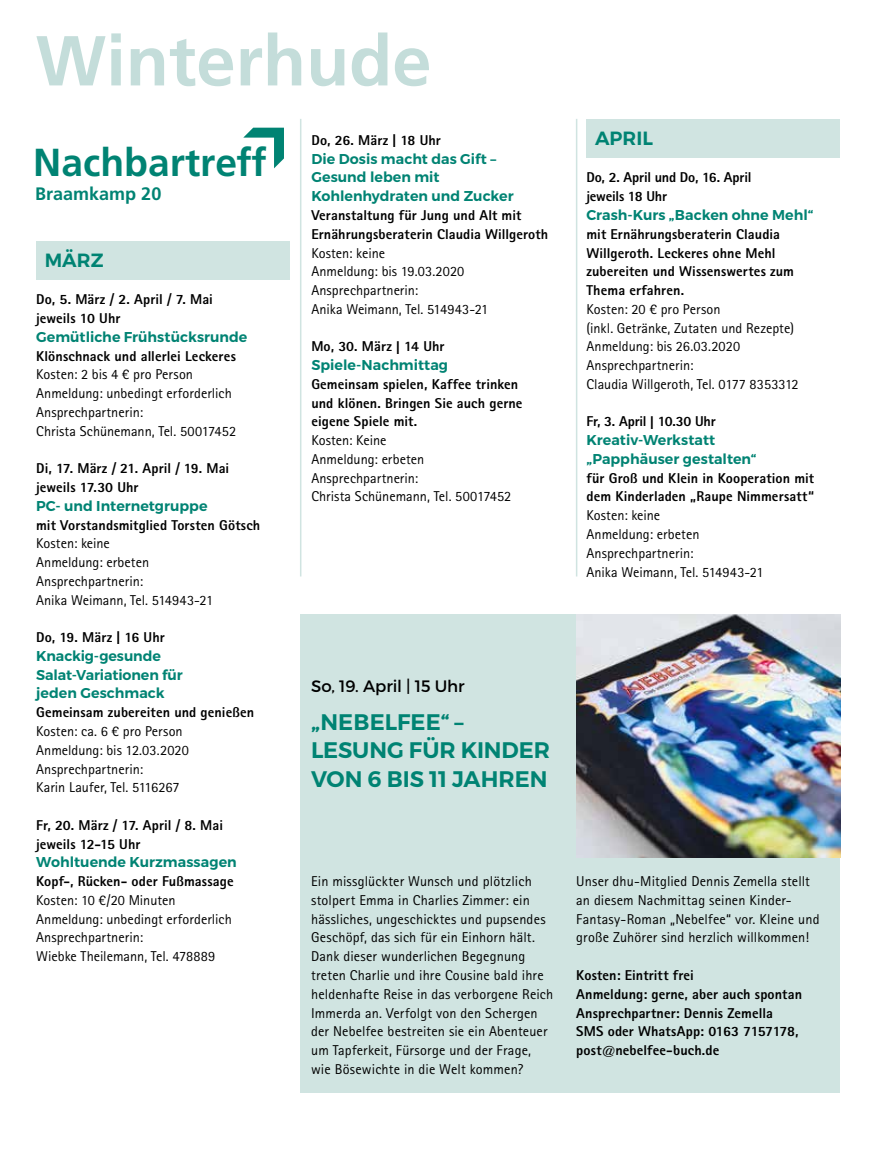
<style>
.page{position:relative;width:872px;height:1149px;background:#fff}
.page>*{position:absolute;margin:0;border:0;box-sizing:border-box;transform-origin:0 0}
.t1{font:700 70.5px "Frutiger";color:#c4ddda}
.t2{font:700 39px "Frutiger";color:#008373}
.t3{font:600 22.5px/28.5px "Montserrat";letter-spacing:-.005em;color:#008373}
.t4{font:600 19.2px "Montserrat";color:#008373}
.t5{font:700 18px "Frutiger";color:#008373}
.t6{font:16.5px "Montserrat";letter-spacing:-.01em;color:#000}
.t7{font:14.25px/18.8px "Agfa Rotis Sans Serif";letter-spacing:.005em;color:#000}
.t8{font:800 14.25px/18.8px "Agfa Rotis Sans Serif";letter-spacing:.005em;color:#000}
.t9{font:600 14.25px/18.8px "Montserrat";color:#008373}
.t10{font:800 14.25px/18.8px "Agfa Rotis Sans Serif";letter-spacing:-.015em;color:#000}
.s1{font-size:18.6px}
</style>
<div class="page">
<div style="left:586px;top:119px;width:254px;height:38px;background:#d0e4e1"></div>
<div style="left:36px;top:241px;width:254px;height:38px;background:#d0e4e1"></div>
<svg style="left:243px;top:128px;width:41px;height:40px"></svg>
<hr style="left:300px;top:119px;width:1px;height:457px;background:#d0e4e1">
<hr style="left:576px;top:119px;width:1px;height:457px;background:#d0e4e1">
<div style="left:301px;top:614px;width:539px;height:478px;background:#d0e4e1"></div>
<img style="left:576px;top:614px;width:264px;height:243px">
<h1 class="t1" style="left:36px;top:19px;width:397px">Winterhude</h1>
<h2 class="t2" style="left:33px;top:139px;width:235px">Nachbartreff</h2>
<p class="t5" style="left:35px;top:183px;width:128px">Braamkamp 20</p>
<h3 class="t4" style="left:45px;top:248px;width:60px">MÄRZ</h3>
<p class="t8" style="left:36px;top:290px;width:178px">Do, 5. März / 2. April / 7. Mai jeweils 10 Uhr</p>
<p class="t9" style="left:36px;top:327px;width:213px">Gemütliche Frühstücksrunde</p>
<p class="t8" style="left:36px;top:346px;width:201px">Klönschnack und allerlei Leckeres</p>
<p class="t7" style="left:36px;top:365px;width:201px">Kosten: 2 bis 4 ¤ pro Person<br>Anmeldung: unbedingt erforderlich<br>Ansprechpartnerin:<br>Christa Schünemann, Tel. 50017452</p>
<p class="t8" style="left:36px;top:459px;width:195px">Di, 17. März / 21. April / 19. Mai jeweils 17.30 Uhr</p>
<p class="t9" style="left:36px;top:496px;width:173px">PC- und Internetgruppe</p>
<p class="t8" style="left:36px;top:515px;width:226px">mit Vorstandsmitglied Torsten Götsch</p>
<p class="t7" style="left:36px;top:534px;width:179px">Kosten: keine<br>Anmeldung: erbeten<br>Ansprechpartnerin:<br>Anika Weimann, Tel. 514943-21</p>
<p class="t8" style="left:36px;top:627px;width:130px">Do, 19. März <span class="s1">I</span> 16 Uhr</p>
<p class="t9" style="left:36px;top:646px;width:148px">Knackig-gesunde<br>Salat-Variationen für jeden Geschmack</p>
<p class="t8" style="left:36px;top:702px;width:220px">Gemeinsam zubereiten und genießen</p>
<p class="t7" style="left:36px;top:721px;width:154px">Kosten: ca. 6 ¤ pro Person<br>Anmeldung: bis 12.03.2020<br>Ansprechpartnerin:<br>Karin Laufer, Tel. 5116267</p>
<p class="t8" style="left:36px;top:815px;width:188px">Fr, 20. März / 17. April / 8. Mai jeweils 12-15 Uhr</p>
<p class="t9" style="left:36px;top:852px;width:202px">Wohltuende Kurzmassagen</p>
<p class="t8" style="left:36px;top:871px;width:199px">Kopf-, Rücken- oder Fußmassage</p>
<p class="t7" style="left:36px;top:890px;width:197px">Kosten: 10 ¤/20 Minuten<br>Anmeldung: unbedingt erforderlich<br>Ansprechpartnerin:<br>Wiebke Theilemann, Tel. 478889</p>
<p class="t8" style="left:311px;top:130px;width:131px">Do, 26. März <span class="s1">I</span> 18 Uhr</p>
<p class="t9" style="left:311px;top:149px;width:204px">Die Dosis macht das Gift –<br>Gesund leben mit<br>Kohlenhydraten und Zucker</p>
<p class="t8" style="left:311px;top:205px;width:238px">Veranstaltung für Jung und Alt mit<br>Ernährungsberaterin Claudia Willgeroth</p>
<p class="t7" style="left:311px;top:243px;width:179px">Kosten: keine<br>Anmeldung: bis 19.03.2020<br>Ansprechpartnerin:<br>Anika Weimann, Tel. 514943-21</p>
<p class="t8" style="left:311px;top:337px;width:135px">Mo, 30. März <span class="s1">I</span> 14 Uhr</p>
<p class="t9" style="left:311px;top:355px;width:138px">Spiele-Nachmittag</p>
<p class="t8" style="left:311px;top:374px;width:213px">Gemeinsam spielen, Kaffee trinken und klönen. Bringen Sie auch gerne eigene Spiele mit.</p>
<p class="t7" style="left:311px;top:430px;width:201px">Kosten: Keine<br>Anmeldung: erbeten<br>Ansprechpartnerin:<br>Christa Schünemann, Tel. 50017452</p>
<h3 class="t4" style="left:595px;top:126px;width:59px">APRIL</h3>
<p class="t10" style="left:586px;top:168px;width:166px">Do, 2. April und Do, 16. April jeweils 18 Uhr</p>
<p class="t9" style="left:586px;top:205px;width:228px">Crash-Kurs „Backen ohne Mehl“</p>
<p class="t8" style="left:586px;top:224px;width:209px">mit Ernährungsberaterin Claudia<br>Willgeroth. Leckeres ohne Mehl zubereiten und Wissenswertes zum<br>Thema erfahren.</p>
<p class="t7" style="left:586px;top:299px;width:214px">Kosten: 20 ¤ pro Person<br>(inkl. Getränke, Zutaten und Rezepte)<br>Anmeldung: bis 26.03.2020<br>Ansprechpartnerin:<br>Claudia Willgeroth, Tel. 0177 8353312</p>
<p class="t10" style="left:586px;top:412px;width:131px">Fr, 3. April <span class="s1">I</span> 10.30 Uhr</p>
<p class="t9" style="left:586px;top:430px;width:171px">Kreativ-Werkstatt „Papphäuser gestalten“</p>
<p class="t8" style="left:586px;top:468px;width:229px">für Groß und Klein in Kooperation mit dem Kinderladen „Raupe Nimmersatt“</p>
<p class="t7" style="left:586px;top:505px;width:179px">Kosten: keine<br>Anmeldung: erbeten<br>Ansprechpartnerin:<br>Anika Weimann, Tel. 514943-21</p>
<p class="t6" style="left:311px;top:675px;width:155px">So, 19. April | 15 Uhr</p>
<h3 class="t3" style="left:311px;top:707px;width:240px">„NEBELFEE“ –<br>LESUNG FÜR KINDER<br>VON 6 BIS 11 JAHREN</h3>
<p class="t7" style="left:311px;top:871px;width:244px">Ein missglückter Wunsch und plötzlich stolpert Emma in Charlies Zimmer: ein hässliches, ungeschicktes und pupsendes Geschöpf, das sich für ein Einhorn hält.<br>Dank dieser wunderlichen Begegnung treten Charlie und ihre Cousine bald ihre heldenhafte Reise in das verborgene Reich Immerda an. Verfolgt von den Schergen der Nebelfee bestreiten sie ein Abenteuer um Tapferkeit, Fürsorge und der Frage, wie Bösewichte in die Welt kommen?</p>
<p class="t7" style="left:576px;top:871px;width:245px">Unser dhu-Mitglied Dennis Zemella stellt an diesem Nachmittag seinen Kinder-Fantasy-Roman „Nebelfee“ vor. Kleine und große Zuhörer sind herzlich willkommen!</p>
<p class="t8" style="left:576px;top:965px;width:227px">Kosten: Eintritt frei<br>Anmeldung: gerne, aber auch spontan<br>Ansprechpartner: Dennis Zemella<br>SMS oder WhatsApp: 0163 7157178, post@nebelfee-buch.de</p>
</div>
